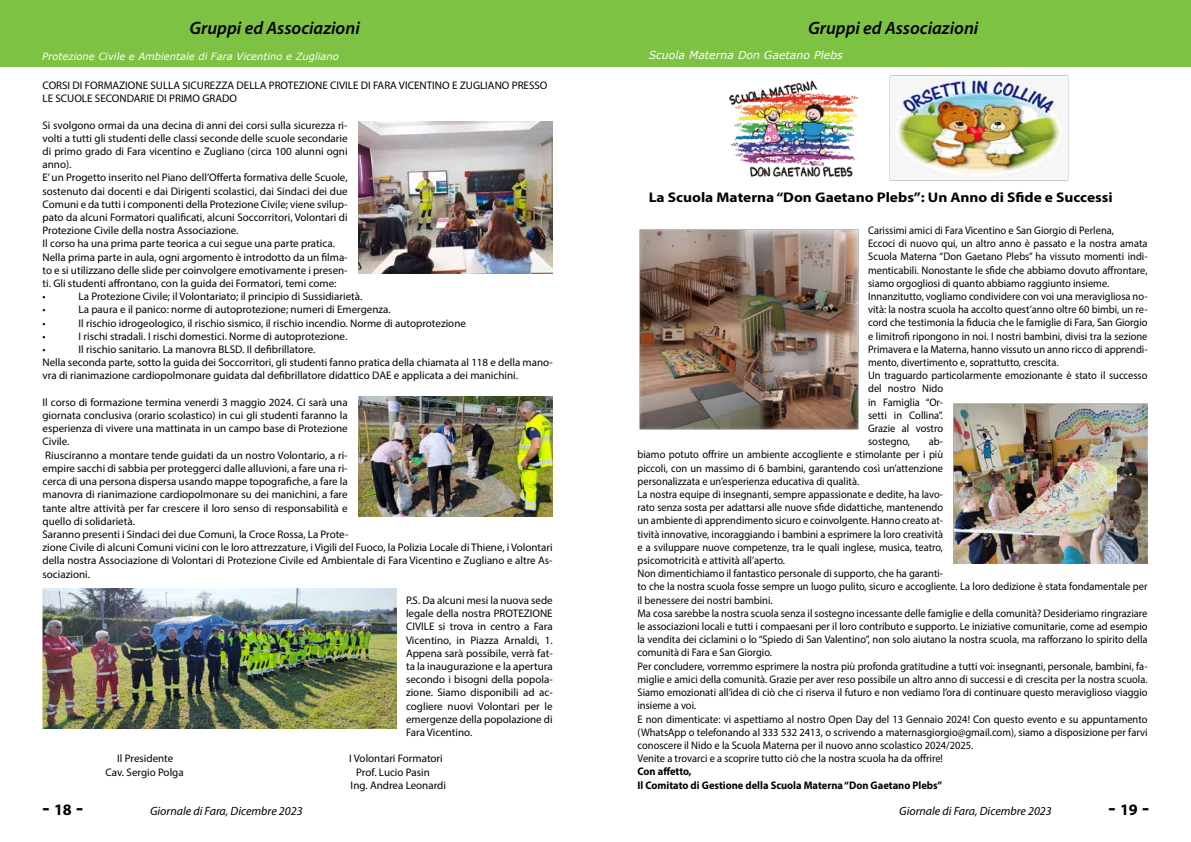
<style>
.page{position:relative;width:1191px;height:842px;background:#fff}
.page>*{position:absolute;margin:0;border:0;box-sizing:border-box;transform-origin:0 0}
.t1{font:700 22px "Myriad Pro";color:#000}
.t2{font:italic 600 18px "Myriad Pro";color:#000}
.t3{font:700 14px "Myriad Pro";color:#000;scale:1.1 1}
.t4{font:italic 12px "Myriad Pro";color:#000}
.t5{font:11px/13.2px "Myriad Pro";color:#000}
.t6{font:11px/13.2px "Myriad Pro";color:#000;scale:.95 1}
.t7{font:700 11px/13.2px "Myriad Pro";color:#000;scale:.95 1}
.t8{font:italic 11px "Verdana";color:#fff}
.t9{font:italic 10px "Verdana";color:#fff}
.s1{font-size:16px}
</style>
<div class="page">
<div style="left:0;top:0;width:595px;height:67px;background:#7dc242"></div>
<img style="left:358px;top:121px;width:195px;height:152px">
<img style="left:42px;top:588px;width:354px;height:141px">
<img style="left:358px;top:397px;width:195px;height:120px">
<img style="left:889px;top:75px;width:179px;height:105px">
<div style="left:595px;top:0;width:596px;height:67px;background:#7dc242"></div>
<img style="left:639px;top:230px;width:219px;height:200px">
<img style="left:953px;top:403px;width:194px;height:161px">
<img style="left:729px;top:80px;width:130px;height:97px">
<h2 class="t2" style="left:189px;top:17px;width:172px">Gruppi ed Associazioni</h2>
<p class="t9" style="left:42px;top:50px;width:298px">Protezione Civile e Ambientale di Fara Vicentino e Zugliano</p>
<p class="t5" style="left:43px;top:79px;width:506px">CORSI DI FORMAZIONE SULLA SICUREZZA DELLA PROTEZIONE CIVILE DI FARA VICENTINO E ZUGLIANO PRESSO<br>LE SCUOLE SECONDARIE DI PRIMO GRADO</p>
<p class="t5" style="left:43px;top:118px;width:307px">Si svolgono ormai da una decina di anni dei corsi sulla sicurezza ri&shy;volti a tutti gli studenti delle classi seconde delle scuole secondarie di primo grado di Fara vicentino e Zugliano (circa 100 alunni ogni anno).<br>E’ un Progetto inserito nel Piano dell’Offerta formativa delle Scuole, sostenuto dai docenti e dai Dirigenti scolastici, dai Sindaci dei due Comuni e da tutti i componenti della Protezione Civile; viene svilup&shy;pato da alcuni Formatori qualificati, alcuni Soccorritori, Volontari di Protezione Civile della nostra Associazione.<br>Il corso ha una prima parte teorica a cui segue una parte pratica.<br>Nella prima parte in aula, ogni argomento è introdotto da un filma&shy;to e si utilizzano delle slide per coinvolgere emotivamente i presen&shy;ti. Gli studenti affrontano, con la guida dei Formatori, temi come:<br>•</p>
<p class="t5" style="left:79px;top:290px;width:285px">La Protezione Civile; il Volontariato; il principio di Sussidiarietà.</p>
<p class="t5" style="left:43px;top:303px;width:5px">•</p>
<p class="t5" style="left:79px;top:303px;width:314px">La paura e il panico: norme di autoprotezione; numeri di Emergenza.</p>
<p class="t5" style="left:43px;top:316px;width:5px">•</p>
<p class="t5" style="left:79px;top:316px;width:389px">Il rischio idrogeologico, il rischio sismico, il rischio incendio. Norme di autoprotezione</p>
<p class="t5" style="left:43px;top:329px;width:5px">•</p>
<p class="t5" style="left:79px;top:329px;width:270px">I rischi stradali. I rischi domestici. Norme di autoprotezione.</p>
<p class="t5" style="left:43px;top:343px;width:5px">•</p>
<p class="t5" style="left:43px;top:343px;width:512px;text-indent:36px">Il rischio sanitario. La manovra BLSD. Il defibrillatore.<br>Nella seconda parte, sotto la guida dei Soccorritori, gli studenti fanno pratica della chiamata al 118 e della mano&shy;vra di rianimazione cardiopolmonare guidata dal defibrillatore didattico DAE e applicata a dei manichini.</p>
<p class="t5" style="left:43px;top:395px;width:512px">Il corso di formazione termina venerdi 3 maggio 2024. Ci sarà una<br>giornata conclusiva (orario scolastico) in cui gli studenti faranno la<br>esperienza di vivere una mattinata in un campo base di Protezione<br>Civile.<br>Riusciranno a montare tende guidati da un nostro Volontario, a ri-<br>empire sacchi di sabbia per proteggerci dalle alluvioni, a fare una ri-<br>cerca di una persona dispersa usando mappe topografiche, a fare la<br>manovra di rianimazione cardiopolmonare su dei manichini, a fare<br>tante altre attività per far crescere il loro senso di responsabilità e<br>quello di solidarietà.<br>Saranno presenti i Sindaci dei due Comuni, la Croce Rossa, La Prote-<br>zione Civile di alcuni Comuni vicini con le loro attrezzature, i Vigili del Fuoco, la Polizia Locale di Thiene, i Volontari della nostra Associazione di Volontari di Protezione Civile ed Ambientale di Fara Vicentino e Zugliano e altre As&shy;sociazioni.</p>
<p class="t5" style="left:406px;top:593px;width:148px;text-align:justify">P.S. Da alcuni mesi la nuova sede legale della nostra PROTEZIONE CIVILE si trova in centro a Fara Vicentino, in Piazza Arnaldi, 1.<br>Appena sarà possibile, verrà fat&shy;ta la inaugurazione e la apertura secondo i bisogni della popola&shy;zione. Siamo disponibili ad ac&shy;cogliere nuovi Volontari per le emergenze della popolazione di Fara Vicentino.</p>
<p class="t5" style="left:117px;top:752px;width:58px">Il Presidente</p>
<p class="t5" style="left:349px;top:752px;width:95px">I Volontari Formatori</p>
<p class="t5" style="left:105px;top:765px;width:80px">Cav. Sergio Polga</p>
<p class="t5" style="left:350px;top:765px;width:97px;text-indent:6px">Prof. Lucio Pasin<br>Ing. Andrea Leonardi</p>
<h2 class="t2" style="left:808px;top:17px;width:172px">Gruppi ed Associazioni</h2>
<p class="t8" style="left:648px;top:47px;width:196px">Scuola Materna Don Gaetano Plebs</p>
<p class="t3" style="left:648px;top:188px;width:423px">La Scuola Materna “Don Gaetano Plebs”: Un Anno di Sfide e Successi</p>
<p class="t6" style="left:868px;top:224px;width:296px">Carissimi amici di Fara Vicentino e San Giorgio di Perlena,<br>Eccoci di nuovo qui, un altro anno è passato e la nostra amata Scuola Materna “Don Gaetano Plebs” ha vissuto momenti indi&shy;menticabili. Nonostante le sfide che abbiamo dovuto affrontare, siamo orgogliosi di quanto abbiamo raggiunto insieme.<br>Innanzitutto, vogliamo condividere con voi una meravigliosa no&shy;vità: la nostra scuola ha accolto quest’anno oltre 60 bimbi, un re&shy;cord che testimonia la fiducia che le famiglie di Fara, San Giorgio e limitrofi ripongono in noi. I nostri bambini, divisi tra la sezione Primavera e la Materna, hanno vissuto un anno ricco di apprendi&shy;mento, divertimento e, soprattutto, crescita.<br>Un traguardo particolarmente emozionante è stato il successo del nostro Nido<br>in Famiglia “Or-<br>setti in Collina”.<br>Grazie al vostro<br>sostegno,</p>
<p class="t6" style="left:637px;top:435px;width:538px;text-indent:291px">ab-<br>biamo potuto offrire un ambiente accogliente e stimolante per i più<br>piccoli, con un massimo di 6 bambini, garantendo così un’attenzione<br>personalizzata e un’esperienza educativa di qualità.<br>La nostra equipe di insegnanti, sempre appassionate e dedite, ha lavo-<br>rato senza sosta per adattarsi alle nuove sfide didattiche, mantenendo<br>un ambiente di apprendimento sicuro e coinvolgente. Hanno creato at-<br>tività innovative, incoraggiando i bambini a esprimere la loro creatività<br>e a sviluppare nuove competenze, tra le quali inglese, musica, teatro,<br>psicomotricità e attività all’aperto.<br>Non dimentichiamo il fantastico personale di supporto, che ha garanti-<br>to che la nostra scuola fosse sempre un luogo pulito, sicuro e accogliente. La loro dedizione è stata fondamentale per il benessere dei nostri bambini.<br>Ma cosa sarebbe la nostra scuola senza il sostegno incessante delle famiglie e della comunità? Desideriamo ringraziare le associazioni locali e tutti i compaesani per il loro contributo e supporto. Le iniziative comunitarie, come ad esempio la vendita dei ciclamini o lo “Spiedo di San Valentino”, non solo aiutano la nostra scuola, ma rafforzano lo spirito della comunità di Fara e San Giorgio.<br>Per concludere, vorremmo esprimere la nostra più profonda gratitudine a tutti voi: insegnanti, personale, bambini, fa&shy;miglie e amici della comunità. Grazie per aver reso possibile un altro anno di successi e di crescita per la nostra scuola.<br>Siamo emozionati all’idea di ciò che ci riserva il futuro e non vediamo l’ora di continuare questo meraviglioso viaggio insieme a voi.<br>E non dimenticate: vi aspettiamo al nostro Open Day del 13 Gennaio 2024! Con questo evento e su appuntamento (WhatsApp o telefonando al 333 532 2413, o scrivendo a maternasgiorgio@gmail.com), siamo a disposizione per farvi conoscere il Nido e la Scuola Materna per il nuovo anno scolastico 2024/2025.<br>Venite a trovarci e a scoprire tutto ciò che la nostra scuola ha da offrire!</p>
<p class="t7" style="left:637px;top:765px;width:322px">Con affetto,<br>Il Comitato di Gestione della Scuola Materna “Don Gaetano Plebs”</p>
<h1 class="t1" style="left:43px;top:793px;width:42px">- <span class="s1">18</span> -</h1>
<p class="t4" style="left:150px;top:804px;width:154px">Giornale di Fara, Dicembre 2023</p>
<p class="t4" style="left:899px;top:804px;width:154px">Giornale di Fara, Dicembre 2023</p>
<h1 class="t1" style="left:1108px;top:793px;width:42px">- <span class="s1">19</span> -</h1>
</div>
